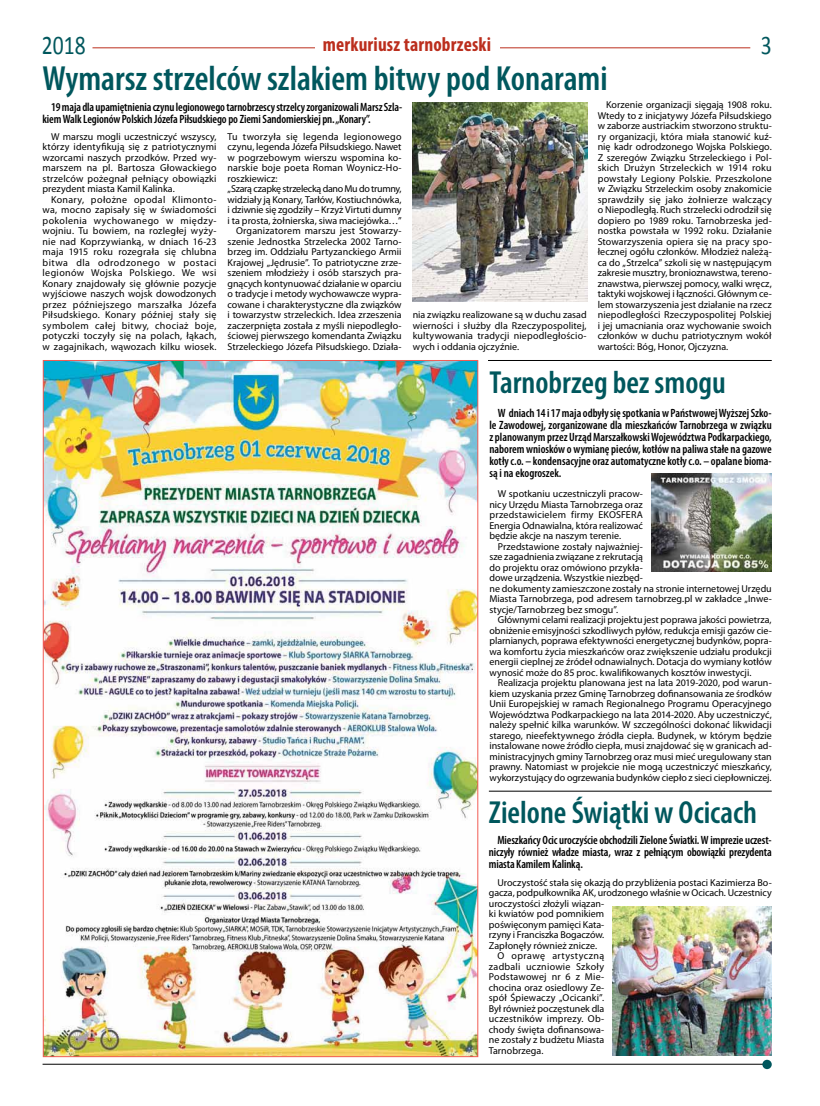
<style>
.page{position:relative;width:820px;height:1106px;background:#fff}
.page>*{position:absolute;margin:0;border:0;box-sizing:border-box;transform-origin:0 0}
.t1{font:600 condensed 35px "Myriad Pro";color:#00575d}
.t2{font:600 condensed 32px "Myriad Pro";color:#00575d}
.t3{font:27px "Calibri";color:#00575d;scale:.8 1}
.t4{font:700 condensed 20px "Myriad Pro";letter-spacing:.01em;color:#bb2e1d}
.t5{font:600 condensed 12px/12px "Myriad Pro";letter-spacing:-.01em;color:#000;text-align:justify}
.t6{font:10px/10.5px "Myriad Pro";color:#000;text-align:justify}
.t7{font:10px "Myriad Pro";letter-spacing:.025em;color:#000}
.t8{font:10px "Myriad Pro";letter-spacing:-.03em;color:#000}
.t9{font:10px "Myriad Pro";letter-spacing:.04em;color:#000}
</style>
<div class="page">
<hr style="left:43px;top:1064px;width:725px;height:1px;background:#000">
<div style="left:762px;top:1059px;width:9px;height:10px;background:#00575d;border-radius:50%"></div>
<hr style="left:92px;top:47px;width:658px;height:1px;background:#bb2e1d">
<div style="left:314px;top:37px;width:185px;height:15px;background:#fff"></div>
<img style="left:651px;top:474px;width:120px;height:97px">
<img style="left:45px;top:362px;width:431px;height:693px">
<img style="left:412px;top:102px;width:175px;height:199px">
<hr style="left:488px;top:360px;width:283px;height:1px;background:#000">
<img style="left:612px;top:906px;width:159px;height:149px">
<hr style="left:488px;top:790px;width:283px;height:1px;background:#000">
<h3 class="t3" style="left:42px;top:28px;width:56px">2018</h3>
<h3 class="t4" style="left:323px;top:32px;width:170px">merkuriusz tarnobrzeski</h3>
<h3 class="t3" style="left:760px;top:28px;width:15px">3</h3>
<h1 class="t1" style="left:43px;top:57px;width:566px">Wymarsz strzelców szlakiem bitwy pod Konarami</h1>
<p class="t5" style="left:43px;top:101px;width:361px;text-indent:9px">19 maja dla upamiętnienia czynu legionowego tarnobrzescy strzelcy zorganizowali Marsz Szla&shy;kiem Walk Legionów Polskich Józefa Piłsudskiego po Ziemi Sandomierskiej pn. „Konary”.</p>
<p class="t6" style="left:43px;top:131px;width:175px;text-indent:8px">W marszu mogli uczestniczyć wszyscy, którzy identyfikują się z patriotycznymi wzorcami naszych przodków. Przed wy&shy;marszem na pl. Bartosza Głowackiego strzelców pożegnał pełniący obowiązki prezydent miasta Kamil Kalinka.</p>
<p class="t6" style="left:43px;top:194px;width:175px;text-indent:8px">Konary, położne opodal Klimonto&shy;wa, mocno zapisały się w świadomości pokolenia wychowanego w między&shy;wojniu. Tu bowiem, na rozległej wyży&shy;nie nad Koprzywianką, w dniach 16-23 maja 1915 roku rozegrała się chlubna bitwa dla odrodzonego w postaci legionów Wojska Polskiego. We wsi Konary znajdowały się głównie pozycje wyjściowe naszych wojsk dowodzonych przez późniejszego marszałka Józefa Piłsudskiego. Konary później stały się symbolem całej bitwy, chociaż boje, potyczki toczyły się na polach, łąkach, w zagajnikach, wąwozach kilku wiosek.</p>
<p class="t7" style="left:227px;top:130px;width:175px">Tu tworzyła się legenda legionowego</p>
<p class="t6" style="left:227px;top:142px;width:175px">czynu, legenda Józefa Piłsudskiego. Nawet</p>
<p class="t6" style="left:227px;top:152px;width:175px">w pogrzebowym wierszu wspomina ko-</p>
<p class="t6" style="left:227px;top:163px;width:175px">narskie boje poeta Roman Woynicz-Ho-</p>
<p class="t6" style="left:227px;top:173px;width:52px">roszkiewicz:</p>
<p class="t8" style="left:227px;top:183px;width:175px">„Szarą czapkę strzelecką dano Mu do trumny,</p>
<p class="t6" style="left:227px;top:194px;width:175px">widziały ją Konary, Tarłów, Kostiuchnówka,</p>
<p class="t6" style="left:227px;top:205px;width:175px">i dziwnie się zgodziły – Krzyż Virtuti dumny</p>
<p class="t6" style="left:227px;top:215px;width:175px">i ta prosta, żołnierska, siwa maciejówka…”</p>
<p class="t6" style="left:236px;top:226px;width:167px">Organizatorem marszu jest Stowarzy-</p>
<p class="t6" style="left:227px;top:236px;width:175px">szenie Jednostka Strzelecka 2002 Tarno-</p>
<p class="t6" style="left:227px;top:247px;width:175px">brzeg im. Oddziału Partyzanckiego Armii</p>
<p class="t6" style="left:227px;top:257px;width:175px">Krajowej „Jędrusie”. To patriotyczne zrze-</p>
<p class="t6" style="left:227px;top:268px;width:175px">szeniem młodzieży i osób starszych pra-</p>
<p class="t6" style="left:227px;top:278px;width:175px">gnących kontynuować działanie w oparciu</p>
<p class="t6" style="left:227px;top:289px;width:175px">o tradycje i metody wychowawcze wypra-</p>
<p class="t6" style="left:227px;top:299px;width:175px">cowane i charakterystyczne dla związków</p>
<p class="t6" style="left:227px;top:310px;width:175px">i towarzystw strzeleckich. Idea zrzeszenia</p>
<p class="t6" style="left:227px;top:320px;width:175px">zaczerpnięta została z myśli niepodległo-</p>
<p class="t6" style="left:227px;top:331px;width:175px">ściowej pierwszego komendanta Związku</p>
<p class="t6" style="left:227px;top:341px;width:175px">Strzeleckiego Józefa Piłsudskiego. Działa-</p>
<p class="t6" style="left:412px;top:310px;width:175px">nia związku realizowane są w duchu zasad wierności i służby dla Rzeczypospolitej, kultywowania tradycji niepodległościo&shy;wych i oddania ojczyźnie.</p>
<p class="t6" style="left:597px;top:100px;width:175px;text-indent:8px">Korzenie organizacji sięgają 1908 roku.<br>Wtedy to z inicjatywy Józefa Piłsudskiego w zaborze austriackim stworzono struktu&shy;ry organizacji, która miała stanowić kuź&shy;nię kadr odrodzonego Wojska Polskiego.<br>Z szeregów Związku Strzeleckiego i Pol&shy;skich Drużyn Strzeleckich w 1914 roku powstały Legiony Polskie. Przeszkolone w Związku Strzeleckim osoby znakomicie sprawdziły się jako żołnierze walczący o Niepodległą. Ruch strzelecki odrodził się dopiero po 1989 roku. Tarnobrzeska jed&shy;nostka powstała w 1992 roku. Działanie Stowarzyszenia opiera się na pracy spo&shy;łecznej ogółu członków. Młodzież należą&shy;ca do „Strzelca” szkoli się w następującym zakresie musztry, bronioznawstwa, tereno&shy;znawstwa, pierwszej pomocy, walki wręcz, taktyki wojskowej i łączności. Głównym ce&shy;lem stowarzyszenia jest działanie na rzecz niepodległości Rzeczypospolitej Polskiej i jej umacniania oraz wychowanie swoich członków w duchu patriotycznym wokół wartości: Bóg, Honor, Ojczyzna.</p>
<h2 class="t2" style="left:489px;top:362px;width:238px">Tarnobrzeg bez smogu</h2>
<p class="t5" style="left:489px;top:406px;width:284px;text-indent:9px">W dniach 14 i 17 maja odbyły się spotkania w Państwowej Wyższej Szko&shy;le Zawodowej, zorganizowane dla mieszkańców Tarnobrzega w związku z planowanym przez Urząd Marszałkowski Województwa Podkarpackiego, naborem wniosków o wymianę pieców, kotłów na paliwa stałe na gazowe kotły c.o. – kondensacyjne oraz automatyczne kotły c.o. – opalane bioma&shy;są i na ekogroszek.</p>
<p class="t6" style="left:489px;top:488px;width:155px;text-indent:8px">W spotkaniu uczestniczyli pracow&shy;nicy Urzędu Miasta Tarnobrzega oraz przedstawicielem firmy EKOSFERA Energia Odnawialna, która realizować będzie akcje na naszym terenie.</p>
<p class="t6" style="left:489px;top:541px;width:284px;text-align:left;text-indent:8px">Przedstawione zostały najważniej-<br>sze zagadnienia związane z rekrutacją<br>do projektu oraz omówiono przykła-<br>dowe urządzenia. Wszystkie niezbęd-<br>ne dokumenty zamieszczone zostały na stronie internetowej Urzędu Miasta Tarnobrzega, pod adresem tarnobrzeg.pl w zakładce „Inwe&shy;stycje/Tarnobrzeg bez smogu”.</p>
<p class="t6" style="left:489px;top:614px;width:284px;text-indent:9px">Głównymi celami realizacji projektu jest poprawa jakości powietrza, obniżenie emisyjności szkodliwych pyłów, redukcja emisji gazów cie&shy;plarnianych, poprawa efektywności energetycznej budynków, popra&shy;wa komfortu życia mieszkańców oraz zwiększenie udziału produkcji energii cieplnej ze źródeł odnawialnych. Dotacja do wymiany kotłów wynosić może do 85 proc. kwalifikowanych kosztów inwestycji.</p>
<p class="t6" style="left:489px;top:677px;width:284px;text-indent:9px">Realizacja projektu planowana jest na lata 2019-2020, pod warun&shy;kiem uzyskania przez Gminę Tarnobrzeg dofinansowania ze środków Unii Europejskiej w ramach Regionalnego Programu Operacyjnego Województwa Podkarpackiego na lata 2014-2020. Aby uczestniczyć, należy spełnić kilka warunków. W szczególności dokonać likwidacji starego, nieefektywnego źródła ciepła. Budynek, w którym będzie instalowane nowe źródło ciepła, musi znajdować się w granicach ad&shy;ministracyjnych gminy Tarnobrzeg oraz musi mieć uregulowany stan prawny. Natomiast w projekcie nie mogą uczestniczyć mieszkańcy, wykorzystujący do ogrzewania budynków ciepło z sieci ciepłowniczej.</p>
<h2 class="t2" style="left:488px;top:793px;width:270px">Zielone Świątki w Ocicach</h2>
<p class="t5" style="left:488px;top:833px;width:284px;text-indent:9px">Mieszkańcy Ocic uroczyście obchodzili Zielone Światki. W imprezie uczest&shy;niczyły również władze miasta, wraz z pełniącym obowiązki prezydenta miasta Kamilem Kalinką.</p>
<p class="t6" style="left:497px;top:877px;width:276px">Uroczystość stała się okazją do przybliżenia postaci Kazimierza Bo-</p>
<p class="t6" style="left:488px;top:887px;width:284px">gacza, podpułkownika AK, urodzonego właśnie w Ocicach. Uczestnicy</p>
<p class="t6" style="left:488px;top:898px;width:117px">uroczystości złożyli wiązan-</p>
<p class="t6" style="left:488px;top:908px;width:117px">ki kwiatów pod pomnikiem</p>
<p class="t6" style="left:488px;top:919px;width:117px">poświęconym pamięci Kata-</p>
<p class="t6" style="left:488px;top:929px;width:117px">rzyny i Franciszka Bogaczów.</p>
<p class="t6" style="left:488px;top:940px;width:110px">Zapłonęły również znicze.</p>
<p class="t9" style="left:497px;top:949px;width:108px">O oprawę artystyczną</p>
<p class="t7" style="left:488px;top:960px;width:117px">zadbali uczniowie Szkoły</p>
<p class="t6" style="left:488px;top:971px;width:117px">Podstawowej nr 6 z Mie-</p>
<p class="t6" style="left:488px;top:982px;width:117px">chocina oraz osiedlowy Ze-</p>
<p class="t6" style="left:488px;top:992px;width:117px">spół Śpiewaczy „Ocicanki”.</p>
<p class="t6" style="left:488px;top:1003px;width:117px">Był również poczęstunek dla</p>
<p class="t6" style="left:488px;top:1013px;width:117px">uczestników imprezy. Ob-</p>
<p class="t6" style="left:488px;top:1024px;width:117px">chody święta dofinansowa-</p>
<p class="t6" style="left:488px;top:1034px;width:117px">ne zostały z budżetu Miasta</p>
<p class="t6" style="left:488px;top:1045px;width:56px">Tarnobrzega.</p>
</div>
